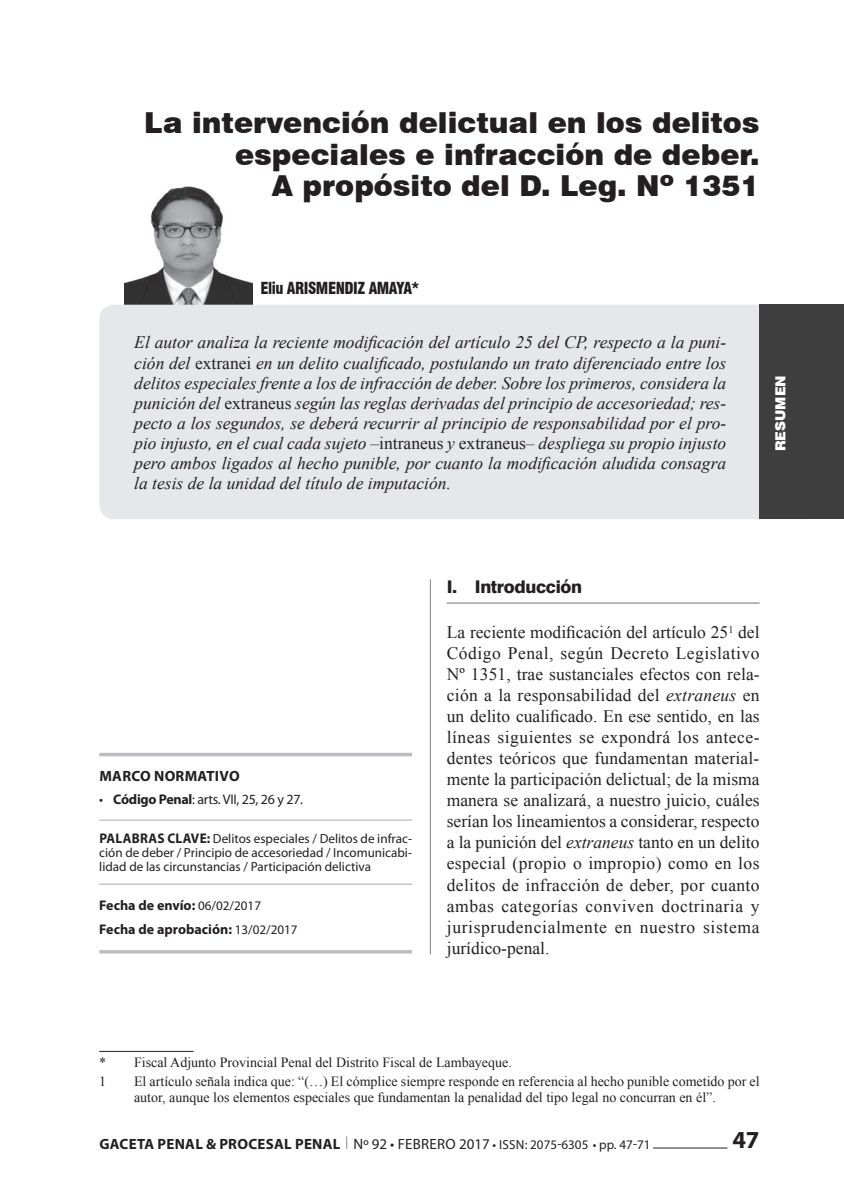
<style>
.page{position:relative;width:844px;height:1191px;background:#fff}
.page>*{position:absolute;margin:0;border:0;box-sizing:border-box;transform-origin:0 0}
.t1{font:900 28.88px/31.5px "Swiss 721 BT";color:#231f20;text-align:right}
.t2{font:700 24.5px "Myriad Pro";color:#231f20}
.t3{font:17.5px/21px "Times New Roman";letter-spacing:.035em;color:#231f20;text-align:justify}
.t4{font:italic 17.5px/20.1px "Times New Roman";color:#231f20;text-align:justify}
.t5{font:800 17.5px "Swiss 721 BT";letter-spacing:-.02em;color:#231f20}
.t6{font:900 condensed 16.28px "Swiss 721 BT";letter-spacing:-.03em;color:#231f20}
.t7{font:700 14.88px "Myriad Pro";letter-spacing:.02em;color:#231f20}
.t8{font:14px/19.2px "Times New Roman";color:#231f20}
.t9{font:700 14px/24px "Myriad Pro";color:#231f20}
.t10{font:14px "Myriad Pro";letter-spacing:-.02em;color:#231f20}
.t11{font:900 14px "Swiss 721 BT";color:#fff}
.t12{font:13.12px/14px "Myriad Pro";color:#231f20;text-align:justify}
.s1{font-style:normal}
.s2{font-weight:700}
.s3{font-weight:700;font-size:14px}
.s4{font-weight:400;font-size:13.12px}
.s5{font-style:italic}
.s6{font-weight:400}
</style>
<div class="page">
<hr style="left:603px;top:1147px;width:156px;height:1px;background:#231f20">
<div style="left:727px;top:1123px;width:42px;height:35px;background:#fff"></div>
<div style="left:592px;top:1136px;width:61px;height:17px;background:#fff"></div>
<img style="left:124px;top:186px;width:128px;height:119px">
<hr style="left:99px;top:1051px;width:94px;height:1px;background:#231f20">
<hr style="left:430px;top:579px;width:1px;height:375px;background:#808285">
<div style="left:99px;top:305px;width:660px;height:214px;background:#e6e7e9"></div>
<div style="left:759px;top:305px;width:84px;height:214px;background:#3e3e3f"></div>
<hr style="left:99px;top:753px;width:313px;height:3px;background:#bcbdc0">
<hr style="left:99px;top:819px;width:313px;height:2px;background:#bcbdc0">
<hr style="left:99px;top:883px;width:313px;height:2px;background:#bcbdc0">
<hr style="left:99px;top:950px;width:313px;height:3px;background:#bcbdc0">
<hr style="left:446px;top:602px;width:313px;height:1px;background:#808285">
<h1 class="t1" style="left:144px;top:107px;width:616px">La intervención delictual en los delitos especiales e infracción de deber.<br>A propósito del D. Leg. Nº 1351</h1>
<p class="t6" style="left:260px;top:278px;width:160px">Eliu ARISMENDIZ AMAYA*</p>
<p class="t4" style="left:134px;top:332px;width:593px">El autor analiza la reciente modificación del artículo 25 del CP, respecto a la puni&shy;ción del <span class="s1">extranei</span> en un delito cualificado, postulando un trato diferenciado entre los delitos especiales frente a los de infracción de deber. Sobre los primeros, considera la punición del <span class="s1">extraneus</span> según las reglas derivadas del principio de accesoriedad; res&shy;pecto a los segundos, se deberá recurrir al principio de responsabilidad por el pro&shy;pio injusto, en el cual cada sujeto –<span class="s1">intraneus</span> y <span class="s1">extraneus</span>– despliega su propio injusto pero ambos ligados al hecho punible, por cuanto la modificación aludida consagra la tesis de la unidad del título de imputación.</p>
<p class="t11" style="left:771px;top:451px;width:78px;rotate:-90deg">RESUMEN</p>
<p class="t7" style="left:99px;top:766px;width:142px">MARCO NORMATIVO</p>
<p class="t10" style="left:99px;top:791px;width:205px">• <span class="s2">Código Penal</span>: arts. VII, 25, 26 y 27.</p>
<p class="t12" style="left:99px;top:831px;width:314px"><span class="s3">PALABRAS CLAVE:</span> Delitos especiales / Delitos de infrac&shy;ción de deber / Principio de accesoriedad / Incomunicabi&shy;lidad de las circunstancias / Participación delictiva</p>
<p class="t9" style="left:99px;top:892px;width:200px">Fecha de envío: <span class="s4">06/02/2017<br></span>Fecha de aprobación: <span class="s4">13/02/2017</span></p>
<p class="t5" style="left:446px;top:576px;width:137px">I. Introducción</p>
<p class="t3" style="left:446px;top:621px;width:314px">La reciente modificación del artículo 25<sup>1</sup> del Código Penal, según Decreto Legislativo Nº 1351, trae sustanciales efectos con rela&shy;ción a la responsabilidad del <span class="s5">extraneus</span> en un delito cualificado. En ese sentido, en las líneas siguientes se expondrá los antece&shy;dentes teóricos que fundamentan material&shy;mente la participación delictual; de la misma manera se analizará, a nuestro juicio, cuáles serían los lineamientos a considerar, respecto a la punición del <span class="s5">extraneus</span> tanto en un delito especial (propio o impropio) como en los delitos de infracción de deber, por cuanto ambas categorías conviven doctrinaria y jurisprudencialmente en nuestro sistema jurídico-penal.</p>
<p class="t8" style="left:99px;top:1052px;width:414px">* Fiscal Adjunto Provincial Penal del Distrito Fiscal de Lambayeque.<br>1</p>
<p class="t8" style="left:134px;top:1073px;width:627px;line-height:15.8px">El artículo señala indica que: “(…) El cómplice siempre responde en referencia al hecho punible cometido por el autor, aunque los elementos especiales que fundamentan la penalidad del tipo legal no concurran en él”.</p>
<p class="t7" style="left:99px;top:1134px;width:552px">GACETA PENAL &amp; PROCESAL PENAL <sup>|</sup> <span class="s6">Nº 92 • FEBRERO 2017</span> <span class="s4">• ISSN: 2075-6305 • pp. 47-71</span></p>
<h2 class="t2" style="left:732px;top:1124px;width:29px">47</h2>
</div>
